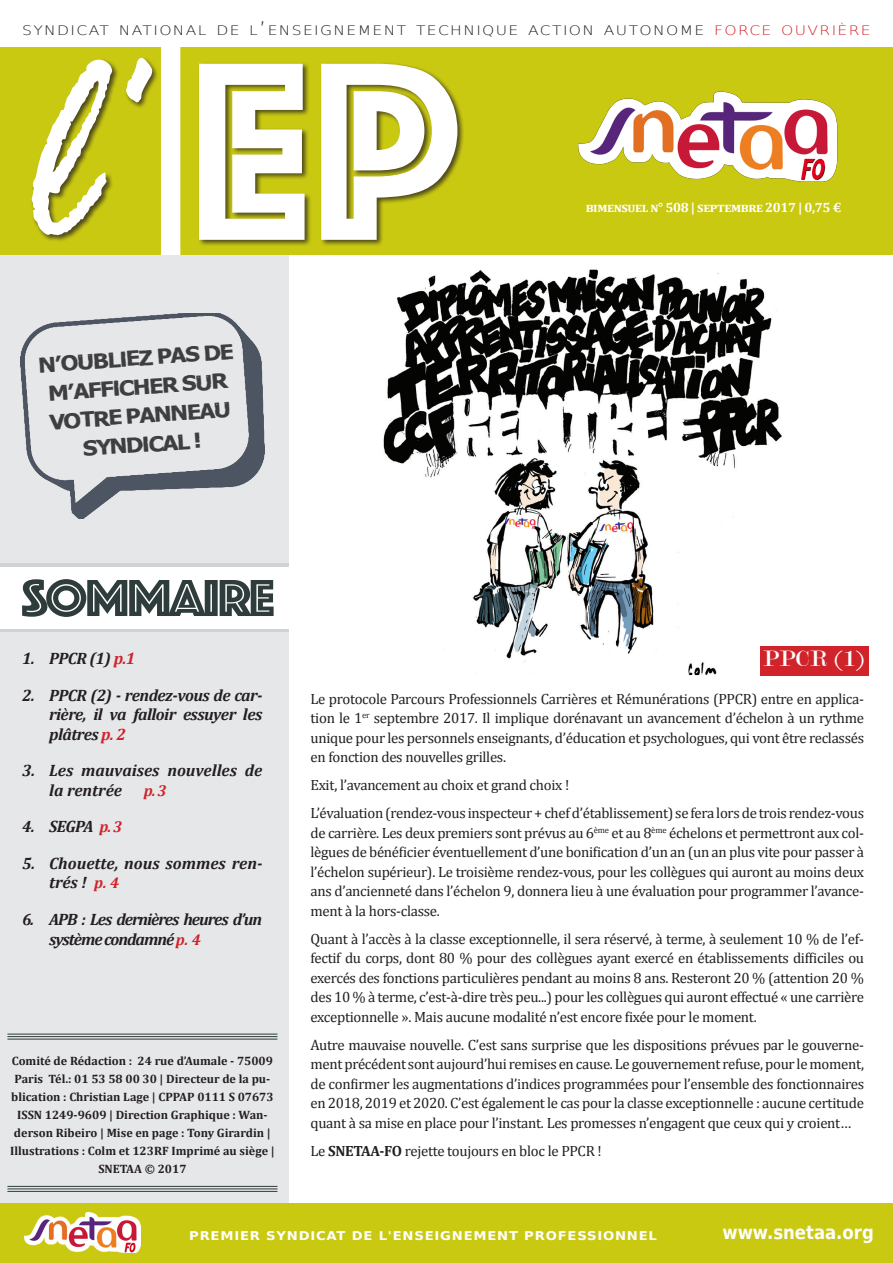
<style>
.page{position:relative;width:893px;height:1263px;background:#fff}
.page>*{position:absolute;margin:0;border:0;box-sizing:border-box;transform-origin:0 0}
.t1{font:264px "Phosphate Inline";color:#fff}
.t2{font:54px "Phosphate Inline";letter-spacing:-.045em;color:#2e3c3b;scale:1.06 1}
.t3{font:24px "Modern";color:#fff}
.t4{font:21.6px/28.8px "Dreamer";color:#3e3e3f;text-align:center;scale:1.18 1}
.t5{font:700 18.75px "DejaVu Sans";color:#fff;scale:.88 1}
.t6{font:italic 700 16.5px/19.5px "Cambria";letter-spacing:-.03em;color:#231f20;text-align:justify}
.t7{font:italic 700 16.5px/19.5px "Cambria";color:#231f20}
.t8{font:italic 700 16.5px/19.5px "Cambria";letter-spacing:-.06em;color:#231f20}
.t9{font:italic 700 15.75px "Cambria";color:#d1232a}
.t10{font:14.85px/19.5px "Cambria";letter-spacing:-.02em;color:#231f20;text-align:justify}
.t11{font:700 13.5px "Cambria";letter-spacing:-.03em;color:#fff}
.t12{font:200 13.2px "DejaVu Sans";letter-spacing:.085em;color:#231f20;scale:1.18 1}
.t13{font:700 12.15px/18px "Cambria";color:#231f20;text-align:center}
.t14{font:700 12px "DejaVu Sans";letter-spacing:.06em;color:#fff;scale:1.1 1}
.s1{font-size:18.9px}
.s2{color:#d1232a}
.s3{font-size:15.75px;color:#d1232a}
.s4{font-weight:700}
</style>
<div class="page">
<div style="left:0;top:222px;width:288px;height:1041px;background:#e6e7e9"></div>
<div style="left:0;top:1204px;width:893px;height:59px;background:#cac911"></div>
<img style="left:24px;top:1212px;width:116px;height:40px">
<div style="left:0;top:48px;width:893px;height:207px;background:#cac911"></div>
<div style="left:31px;top:58px;width:89px;height:185px;background:#231f20;opacity:.75"></div>
<svg style="left:32px;top:59px;width:80px;height:176px"></svg>
<div style="left:198px;top:62px;width:267px;height:185px;background:#231f20;opacity:.75"></div>
<div style="left:124px;top:56px;width:36px;height:54px;background:#231f20;opacity:.75"></div>
<div style="left:161px;top:47px;width:19px;height:208px;background:#fff"></div>
<img style="left:578px;top:91px;width:260px;height:91px">
<div style="left:0;top:563px;width:288px;height:69px;background:linear-gradient(to right,#d1d2d4,#d1d2d4)"></div>
<div style="left:0;top:567px;width:289px;height:61px;background:#fff"></div>
<img style="left:20px;top:313px;width:245px;height:206px">
<hr style="left:7px;top:1033px;width:270px;height:1px;background:#2e3c3b">
<hr style="left:7px;top:1036px;width:270px;height:1px;background:#2e3c3b">
<hr style="left:7px;top:1038px;width:270px;height:1px;background:#2e3c3b">
<hr style="left:7px;top:1186px;width:270px;height:1px;background:#2e3c3b">
<hr style="left:7px;top:1188px;width:270px;height:1px;background:#2e3c3b">
<hr style="left:7px;top:1191px;width:270px;height:1px;background:#2e3c3b">
<img style="left:383px;top:270px;width:399px;height:405px">
<div style="left:760px;top:646px;width:108px;height:29px;background:#d1232a"></div>
<svg style="left:124px;top:57px;width:30px;height:46px"></svg>
<p class="t12" style="left:22px;top:21px;width:721px">SYNDICAT NATIONAL DE L<span class="s1">’</span>ENSEIGNEMENT TECHNIQUE ACTION AUTONOME <span class="s2">FORCE OUVRIÈRE</span></p>
<h1 class="t1" style="left:189px;top:20px;width:273px">EP</h1>
<h3 class="t4" style="left:37px;top:350px;width:167px;rotate:-4deg">N'OUBLIEZ PAS DE<br>M'AFFICHER SUR<br>VOTRE PANNEAU<br>SYNDICAL !</h3>
<p class="t11" style="left:586px;top:197px;width:257px">bimensuel n° 508 | septembre 2017 | 0,75 €</p>
<h2 class="t2" style="left:22px;top:571px;width:241px">SOMMAIRE</h2>
<p class="t6" style="left:22px;top:648px;width:115px">1. PPCR (1) <span class="s2">p.1</span></p>
<p class="t6" style="left:49px;top:685px;width:215px;text-indent:-27px">2. PPCR (2) - rendez-vous de car&shy;rière, il va falloir essuyer les plâtres <span class="s2">p. 2</span></p>
<p class="t7" style="left:49px;top:760px;width:215px;text-indent:-27px">3. Les mauvaises nouvelles de la rentrée</p>
<p class="t9" style="left:144px;top:779px;width:24px">p. 3</p>
<p class="t6" style="left:22px;top:816px;width:102px">4. SEGPA <span class="s3">p. 3</span></p>
<p class="t7" style="left:49px;top:853px;width:215px;text-indent:-27px">5. Chouette, nous sommes ren&shy;trés ! <span class="s3">p. 4</span></p>
<p class="t8" style="left:49px;top:909px;width:215px;text-indent:-27px">6. APB : Les dernières heures d’un système condamné <span class="s3">p. 4</span></p>
<p class="t13" style="left:10px;top:1051px;width:266px">Comité de Rédaction : 24 rue d’Aumale - 75009<br>Paris Tél.: 01 53 58 00 30 | Directeur de la pu&shy;blication : Christian Lage | CPPAP 0111 S 07673<br>ISSN 1249-9609 | Direction Graphique : Wan&shy;derson Ribeiro | Mise en page : Tony Girardin | Illustrations : Colm et 123RF Imprimé au siège | SNETAA © 2017</p>
<p class="t3" style="left:763px;top:647px;width:103px">PPCR (1)</p>
<p class="t10" style="left:310px;top:689px;width:555px">Le protocole Parcours Professionnels Carrières et Rémunérations (PPCR) entre en applica&shy;tion le 1<sup>er</sup> septembre 2017. Il implique dorénavant un avancement d’échelon à un rythme unique pour les personnels enseignants, d’éducation et psychologues, qui vont être reclassés en fonction des nouvelles grilles.</p>
<p class="t10" style="left:310px;top:775px;width:260px">Exit, l’avancement au choix et grand choix !</p>
<p class="t10" style="left:310px;top:803px;width:555px">L’évaluation (rendez-vous inspecteur + chef d’établissement) se fera lors de trois rendez-vous de carrière. Les deux premiers sont prévus au 6<sup>ème</sup> et au 8<sup>ème</sup> échelons et permettront aux col&shy;lègues de bénéficier éventuellement d’une bonification d’un an (un an plus vite pour passer à l’échelon supérieur). Le troisième rendez-vous, pour les collègues qui auront au moins deux ans d’ancienneté dans l’échelon 9, donnera lieu à une évaluation pour programmer l’avance&shy;ment à la hors-classe.</p>
<p class="t10" style="left:310px;top:929px;width:555px">Quant à l’accès à la classe exceptionnelle, il sera réservé, à terme, à seulement 10 % de l’ef&shy;fectif du corps, dont 80 % pour des collègues ayant exercé en établissements difficiles ou exercés des fonctions particulières pendant au moins 8 ans. Resteront 20 % (attention 20 % des 10 % à terme, c’est-à-dire très peu...) pour les collègues qui auront effectué « une carrière exceptionnelle ». Mais aucune modalité n’est encore fixée pour le moment.</p>
<p class="t10" style="left:310px;top:1035px;width:555px">Autre mauvaise nouvelle. C’est sans surprise que les dispositions prévues par le gouverne&shy;ment précédent sont aujourd’hui remises en cause. Le gouvernement refuse, pour le moment, de confirmer les augmentations d’indices programmées pour l’ensemble des fonctionnaires en 2018, 2019 et 2020. C’est également le cas pour la classe exceptionnelle : aucune certitude quant à sa mise en place pour l’instant. Les promesses n’engagent que ceux qui y croient…</p>
<p class="t10" style="left:310px;top:1141px;width:293px">Le <span class="s4">SNETAA-FO</span> rejette toujours en bloc le PPCR !</p>
<p class="t14" style="left:189px;top:1226px;width:427px">PREMIER SYNDICAT DE L'ENSEIGNEMENT PROFESSIONNEL</p>
<p class="t5" style="left:722px;top:1217px;width:174px">www.snetaa.org</p>
</div>
